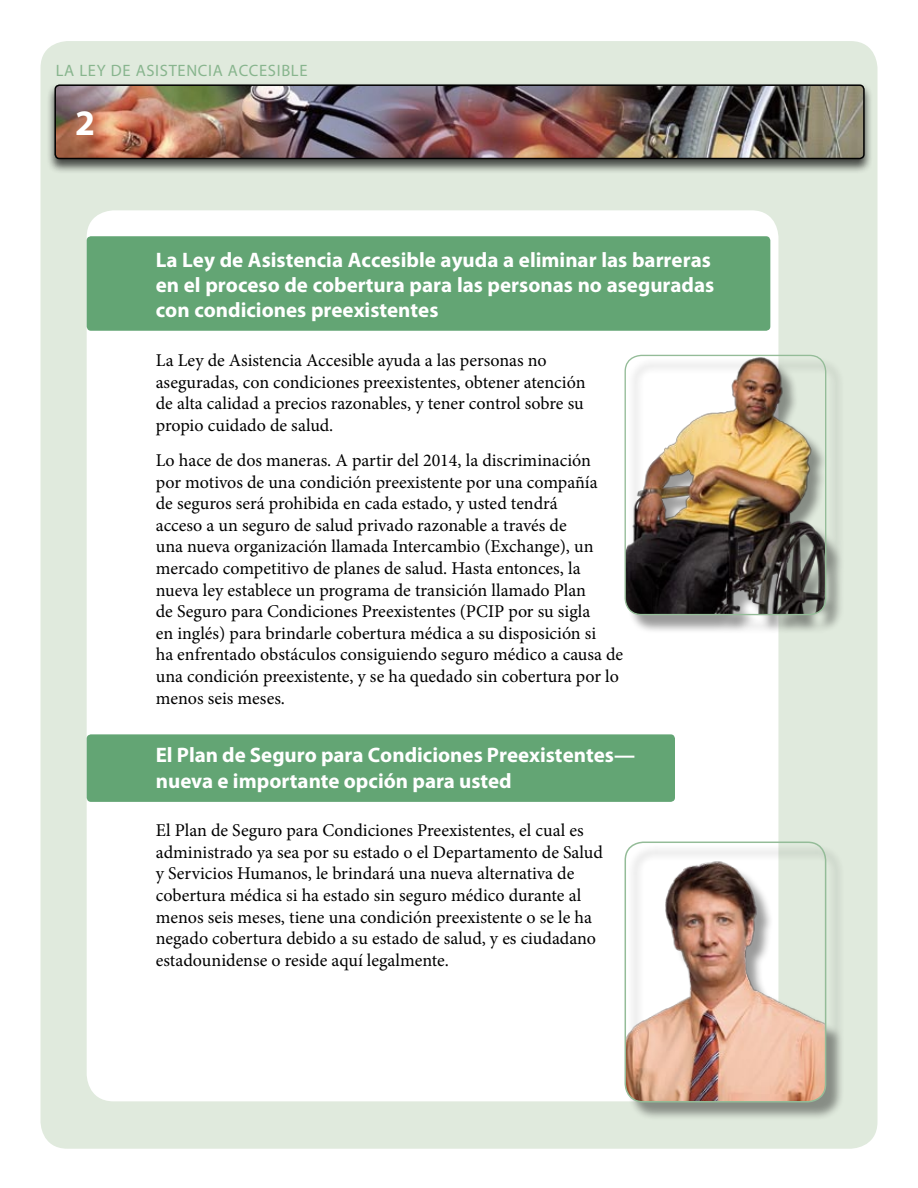
<style>
.page{position:relative;width:918px;height:1188px;background:#fff}
.page>*{position:absolute;margin:0;border:0;box-sizing:border-box;transform-origin:0 0}
.t1{font:700 36px "Myriad Pro";color:#fff}
.Paragraph_Style_1{font:700 21px/25.2px "Myriad Pro";color:#fff}
.TEXT-12pt{font:700 21px/25.2px "Myriad Pro";color:#fff}
.TEXT-12pt-2{font:18px/21.6px "Minion Pro";color:#000}
.t2{font:16.5px "Myriad Pro";letter-spacing:.04em;color:#88b58e}
</style>
<div class="page">
<div style="left:40px;top:41px;width:838px;height:1108px;background:#e0eadd;border-radius:27px"></div>
<div style="left:46px;top:83px;width:827px;height:91px;background:#000;opacity:.7"></div>
<img style="left:55px;top:87px;width:809px;height:72px">
<div style="left:54px;top:84px;width:811px;height:75px;border:2px solid #000;border-radius:4px"></div>
<div style="left:87px;top:210px;width:691px;height:891px;background:#fff;border-radius:27px"></div>
<div style="left:87px;top:236px;width:683px;height:95px;background:#63a574;border-radius:4px"></div>
<div style="left:87px;top:734px;width:588px;height:68px;background:#63a574;border-radius:4px"></div>
<div style="left:627px;top:844px;width:218px;height:277px;background:#000;opacity:.4"></div>
<img style="left:625px;top:843px;width:201px;height:259px">
<div style="left:625px;top:842px;width:201px;height:261px;border:2px solid #94bc98;border-radius:18px"></div>
<div style="left:627px;top:357px;width:218px;height:277px;background:#000;opacity:.4"></div>
<img style="left:625px;top:355px;width:201px;height:260px">
<div style="left:625px;top:355px;width:201px;height:260px;border:1px solid #94bc98;border-radius:16px"></div>
<p class="t2" style="left:56px;top:60px;width:253px">LA LEY DE ASISTENCIA ACCESIBLE</p>
<h1 class="t1" style="left:75px;top:99px;width:21px">2</h1>
<p class="Paragraph_Style_1" style="left:156px;top:247px;width:560px">La Ley de Asistencia Accesible ayuda a eliminar las barreras en el proceso de cobertura para las personas no aseguradas con condiciones preexistentes</p>
<p class="TEXT-12pt-2" style="left:156px;top:350px;width:431px">La Ley de Asistencia Accesible ayuda a las personas no aseguradas, con condiciones preexistentes, obtener atención de alta calidad a precios razonables, y tener control sobre su propio cuidado de salud.</p>
<p class="TEXT-12pt-2" style="left:156px;top:449px;width:469px">Lo hace de dos maneras. A partir del 2014, la discriminación<br>por motivos de una condición preexistente por una compañía<br>de seguros será prohibida en cada estado, y usted tendrá<br>acceso a un seguro de salud privado razonable a través de<br>una nueva organización llamada Intercambio (Exchange), un mercado competitivo de planes de salud. Hasta entonces, la nueva ley establece un programa de transición llamado Plan<br>de Seguro para Condiciones Preexistentes (PCIP por su sigla<br>en inglés) para brindarle cobertura médica a su disposición si<br>ha enfrentado obstáculos consiguiendo seguro médico a causa de una condición preexistente, y se ha quedado sin cobertura por lo menos seis meses.</p>
<p class="TEXT-12pt" style="left:156px;top:742px;width:481px">El Plan de Seguro para Condiciones Preexistentes— nueva e importante opción para usted</p>
<p class="TEXT-12pt-2" style="left:156px;top:820px;width:449px">El Plan de Seguro para Condiciones Preexistentes, el cual es administrado ya sea por su estado o el Departamento de Salud y Servicios Humanos, le brindará una nueva alternativa de cobertura médica si ha estado sin seguro médico durante al menos seis meses, tiene una condición preexistente o se le ha negado cobertura debido a su estado de salud, y es ciudadano estadounidense o reside aquí legalmente.</p>
</div>
